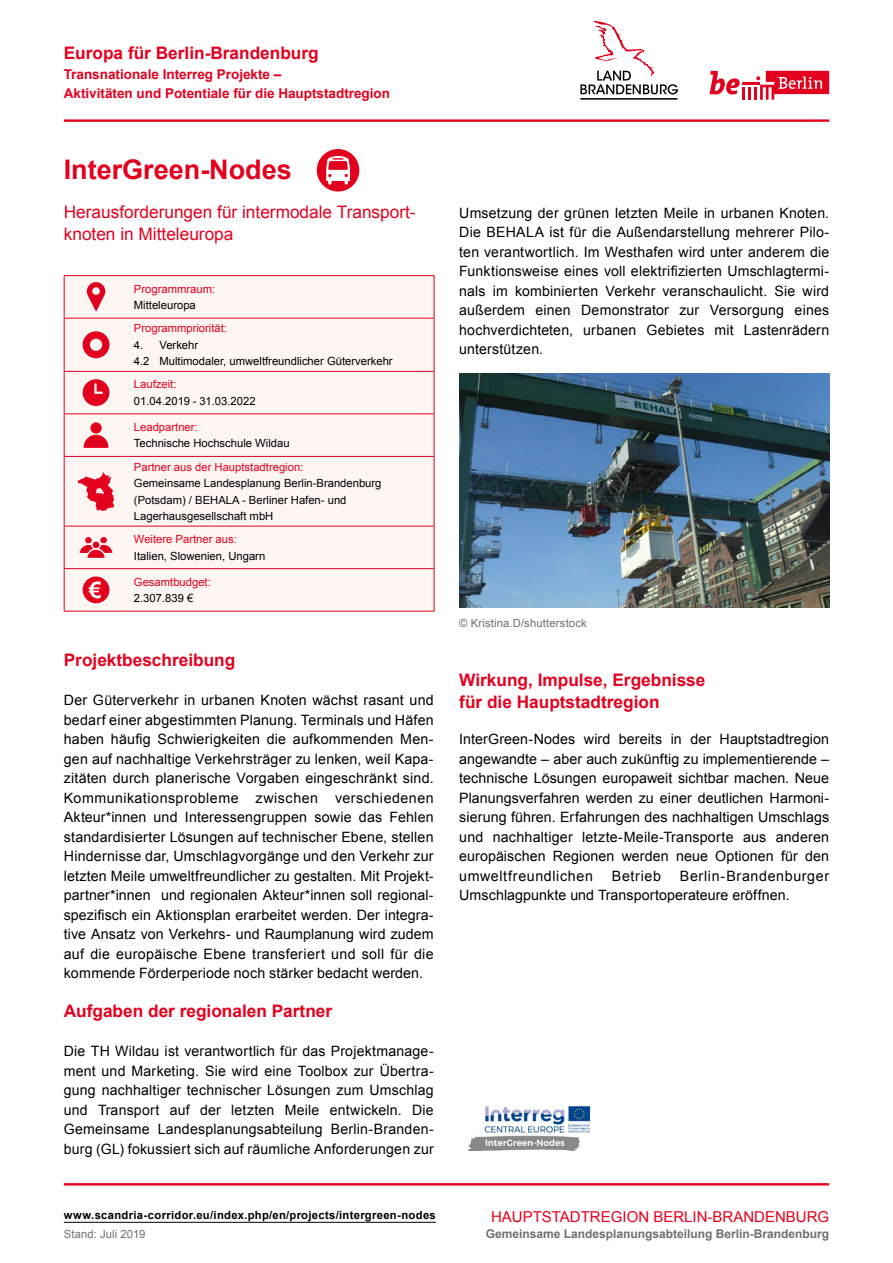
<style>
.page{position:relative;width:893px;height:1263px;background:#fff}
.page>*{position:absolute;margin:0;border:0;box-sizing:border-box;transform-origin:0 0}
.t1{font:700 27px "Arial";color:#e3001f}
.t2{font:700 17.25px/22.5px "Arial";color:#e3001f}
.t3{font:17.25px/22.5px "Arial";color:#e3001f}
.t4{font:15px "Arial";color:#e3001f}
.t5{font:14.25px/19.5px "Arial";letter-spacing:.01em;color:#000;text-align:justify}
.t6{font:14.25px "Arial";letter-spacing:.05em;color:#000}
.t7{font:700 13.5px/19.5px "Arial";color:#e3001f}
.t8{font:700 12px "Arial";color:#6f6f6e}
.t9{font:11.25px/16.5px "Arial";color:#000}
.t10{font:11.25px "Arial";color:#e3001f}
.t11{font:700 11.25px "Arial";letter-spacing:.025em;color:#000}
.t12{font:11.25px "Arial";letter-spacing:.015em;color:#6f6f6e}
</style>
<div class="page">
<hr style="left:64px;top:1183px;width:765px;height:2px;background:#e3001f">
<svg style="left:580px;top:21px;width:98px;height:74px"></svg>
<hr style="left:580px;top:98px;width:97px;height:2px;background:#000">
<svg style="left:709px;top:71px;width:120px;height:29px"></svg>
<hr style="left:64px;top:119px;width:765px;height:3px;background:#e3001f">
<hr style="left:64px;top:1222px;width:372px;height:1px;background:#000">
<div style="left:317px;top:149px;width:42px;height:43px;background:#e3001f;border-radius:50%"></div>
<svg style="left:326px;top:156px;width:24px;height:29px"></svg>
<div style="left:65px;top:276px;width:369px;height:335px;background:#fef6f3"></div>
<hr style="left:64px;top:276px;width:1px;height:42px;background:#e3001f">
<hr style="left:64px;top:275px;width:64px;height:1px;background:#e3001f">
<hr style="left:128px;top:275px;width:306px;height:1px;background:#e3001f">
<hr style="left:434px;top:276px;width:1px;height:42px;background:#e3001f">
<hr style="left:64px;top:318px;width:1px;height:53px;background:#e3001f">
<hr style="left:64px;top:372px;width:1px;height:41px;background:#e3001f">
<hr style="left:64px;top:414px;width:1px;height:42px;background:#e3001f">
<hr style="left:64px;top:457px;width:1px;height:69px;background:#e3001f">
<hr style="left:64px;top:526px;width:1px;height:42px;background:#e3001f">
<hr style="left:64px;top:318px;width:64px;height:1px;background:#e3001f">
<hr style="left:64px;top:371px;width:64px;height:1px;background:#e3001f">
<hr style="left:64px;top:413px;width:64px;height:1px;background:#e3001f">
<hr style="left:64px;top:456px;width:64px;height:1px;background:#e3001f">
<hr style="left:64px;top:526px;width:64px;height:1px;background:#e3001f">
<hr style="left:128px;top:318px;width:306px;height:1px;background:#e3001f">
<hr style="left:434px;top:318px;width:1px;height:53px;background:#e3001f">
<hr style="left:434px;top:372px;width:1px;height:41px;background:#e3001f">
<hr style="left:434px;top:414px;width:1px;height:42px;background:#e3001f">
<hr style="left:434px;top:457px;width:1px;height:69px;background:#e3001f">
<hr style="left:434px;top:526px;width:1px;height:42px;background:#e3001f">
<hr style="left:128px;top:371px;width:306px;height:1px;background:#e3001f">
<hr style="left:128px;top:413px;width:306px;height:1px;background:#e3001f">
<hr style="left:128px;top:456px;width:306px;height:1px;background:#e3001f">
<hr style="left:128px;top:526px;width:306px;height:1px;background:#e3001f">
<hr style="left:64px;top:569px;width:1px;height:42px;background:#e3001f">
<hr style="left:64px;top:568px;width:64px;height:1px;background:#e3001f">
<hr style="left:64px;top:611px;width:64px;height:1px;background:#e3001f">
<hr style="left:128px;top:568px;width:306px;height:1px;background:#e3001f">
<hr style="left:434px;top:569px;width:1px;height:42px;background:#e3001f">
<hr style="left:128px;top:611px;width:306px;height:1px;background:#e3001f">
<svg style="left:87px;top:282px;width:18px;height:30px"></svg>
<div style="left:92px;top:287px;width:8px;height:8px;background:#fef6f3;border-radius:50%"></div>
<div style="left:83px;top:332px;width:26px;height:25px;background:#e3001f;border-radius:50%"></div>
<div style="left:83px;top:331px;width:26px;height:27px;border:2px solid #e3001f;border-radius:50%"></div>
<div style="left:91px;top:339px;width:10px;height:11px;background:#fef6f3;border-radius:50%"></div>
<div style="left:90px;top:339px;width:12px;height:12px;border:1px solid #fef6f3;border-radius:50%"></div>
<div style="left:83px;top:380px;width:26px;height:25px;background:#e3001f;border-radius:50%"></div>
<div style="left:83px;top:379px;width:26px;height:27px;border:1px solid #e3001f;border-radius:50%"></div>
<svg style="left:94px;top:384px;width:8px;height:10px"></svg>
<div style="left:91px;top:423px;width:10px;height:10px;background:#e3001f;border-radius:50%"></div>
<div style="left:90px;top:422px;width:12px;height:12px;border:1px solid #e3001f;border-radius:50%"></div>
<svg style="left:83px;top:434px;width:26px;height:14px"></svg>
<svg style="left:77px;top:469px;width:38px;height:43px"></svg>
<div style="left:100px;top:536px;width:8px;height:8px;background:#e3001f;border-radius:50%"></div>
<div style="left:99px;top:535px;width:9px;height:10px;border:2px solid #fef6f3;border-radius:50%"></div>
<div style="left:84px;top:536px;width:8px;height:8px;background:#e3001f;border-radius:50%"></div>
<div style="left:84px;top:535px;width:9px;height:10px;border:2px solid #fef6f3;border-radius:50%"></div>
<div style="left:91px;top:540px;width:10px;height:10px;border:2px solid #fef6f3;border-radius:50%"></div>
<svg style="left:77px;top:543px;width:38px;height:17px"></svg>
<div style="left:83px;top:577px;width:26px;height:25px;background:#e3001f;border-radius:50%"></div>
<div style="left:83px;top:576px;width:26px;height:27px;border:1px solid #e3001f;border-radius:50%"></div>
<svg style="left:88px;top:581px;width:13px;height:17px"></svg>
<img style="left:459px;top:374px;width:370px;height:233px">
<img style="left:468px;top:1106px;width:122px;height:44px">
<p class="t2" style="left:64px;top:42px;width:256px">Europa für Berlin-Brandenburg</p>
<p class="t7" style="left:64px;top:65px;width:328px">Transnationale Interreg Projekte –<br>Aktivitäten und Potentiale für die Hauptstadtregion</p>
<h1 class="t1" style="left:64px;top:152px;width:230px">InterGreen-Nodes</h1>
<p class="t3" style="left:64px;top:201px;width:353px">Herausforderungen für intermodale Transport&shy;knoten in Mitteleuropa</p>
<p class="t10" style="left:134px;top:281px;width:83px">Programmraum:</p>
<p class="t9" style="left:134px;top:297px;width:63px">Mitteleuropa</p>
<p class="t10" style="left:134px;top:321px;width:95px">Programmpriorität:</p>
<p class="t9" style="left:134px;top:337px;width:260px">4. Verkehr<br>4.2 Multimodaler, umweltfreundlicher Güterverkehr</p>
<p class="t10" style="left:134px;top:377px;width:44px">Laufzeit:</p>
<p class="t9" style="left:134px;top:393px;width:123px">01.04.2019 - 31.03.2022</p>
<p class="t10" style="left:134px;top:420px;width:65px">Leadpartner:</p>
<p class="t9" style="left:134px;top:435px;width:157px">Technische Hochschule Wildau</p>
<p class="t10" style="left:134px;top:459px;width:171px">Partner aus der Hauptstadtregion:</p>
<p class="t9" style="left:134px;top:475px;width:249px">Gemeinsame Landesplanung Berlin-Brandenburg (Potsdam) / BEHALA - Berliner Hafen- und<br>Lagerhausgesellschaft mbH</p>
<p class="t10" style="left:134px;top:532px;width:104px">Weitere Partner aus:</p>
<p class="t9" style="left:134px;top:548px;width:133px">Italien, Slowenien, Ungarn</p>
<p class="t10" style="left:134px;top:574px;width:78px">Gesamtbudget:</p>
<p class="t9" style="left:134px;top:590px;width:61px">2.307.839 €</p>
<p class="t2" style="left:64px;top:650px;width:173px">Projektbeschreibung</p>
<p class="t5" style="left:64px;top:691px;width:371px">Der Güterverkehr in urbanen Knoten wächst rasant und bedarf einer abgestimmten Planung. Terminals und Häfen haben häufig Schwierigkeiten die aufkommenden Men&shy;gen auf nachhaltige Verkehrsträger zu lenken, weil Kapa&shy;zitäten durch planerische Vorgaben eingeschränkt sind.<br>Kommunikationsprobleme zwischen verschiedenen Akteur*innen und Interessengruppen sowie das Fehlen standardisierter Lösungen auf technischer Ebene, stellen Hindernisse dar, Umschlagvorgänge und den Verkehr zur letzten Meile umweltfreundlicher zu gestalten. Mit Projekt&shy;partner*innen und regionalen Akteur*innen soll regional&shy;spezifisch ein Aktionsplan erarbeitet werden. Der integra&shy;tive Ansatz von Verkehrs- und Raumplanung wird zudem auf die europäische Ebene transferiert und soll für die kommende Förderperiode noch stärker bedacht werden.</p>
<p class="t2" style="left:64px;top:1001px;width:270px">Aufgaben der regionalen Partner</p>
<p class="t5" style="left:64px;top:1042px;width:371px">Die TH Wildau ist verantwortlich für das Projektmanage&shy;ment und Marketing. Sie wird eine Toolbox zur Übertra&shy;gung nachhaltiger technischer Lösungen zum Umschlag und Transport auf der letzten Meile entwickeln. Die Gemeinsame Landesplanungsabteilung Berlin-Branden&shy;burg (GL) fokussiert sich auf räumliche Anforderungen zur</p>
<p class="t11" style="left:64px;top:1208px;width:374px">www.scandria-corridor.eu/index.php/en/projects/intergreen-nodes</p>
<p class="t5" style="left:459px;top:203px;width:371px">Umsetzung der grünen letzten Meile in urbanen Knoten.<br>Die BEHALA ist für die Außendarstellung mehrerer Pilo&shy;ten verantwortlich. Im Westhafen wird unter anderem die Funktionsweise eines voll elektrifizierten Umschlagtermi&shy;nals im kombinierten Verkehr veranschaulicht. Sie wird außerdem einen Demonstrator zur Versorgung eines hochverdichteten, urbanen Gebietes mit Lastenrädern unterstützen.</p>
<p class="t12" style="left:459px;top:616px;width:129px">© Kristina.D/shutterstock</p>
<p class="t2" style="left:459px;top:669px;width:248px">Wirkung, Impulse, Ergebnisse für die Hauptstadtregion</p>
<p class="t5" style="left:459px;top:730px;width:371px">InterGreen-Nodes wird bereits in der Hauptstadtregion angewandte – aber auch zukünftig zu implementierende – technische Lösungen europaweit sichtbar machen. Neue Planungsverfahren werden zu einer deutlichen Harmoni&shy;sierung führen. Erfahrungen des nachhaltigen Umschlags und nachhaltiger letzte-Meile-Transporte aus anderen europäischen Regionen werden neue Optionen für den umweltfreundlichen</p>
<p class="t5" style="left:459px;top:866px;width:371px;text-indent:221px">Berlin-Brandenburger<br>Umschlagpunkte und Transportoperateure eröffnen.</p>
<p class="t6" style="left:612px;top:866px;width:51px">Betrieb</p>
<p class="t4" style="left:491px;top:1207px;width:340px">HAUPTSTADTREGION BERLIN-BRANDENBURG</p>
<p class="t12" style="left:64px;top:1227px;width:83px">Stand: Juli 2019</p>
<p class="t8" style="left:486px;top:1226px;width:345px">Gemeinsame Landesplanungsabteilung Berlin-Brandenburg</p>
</div>
